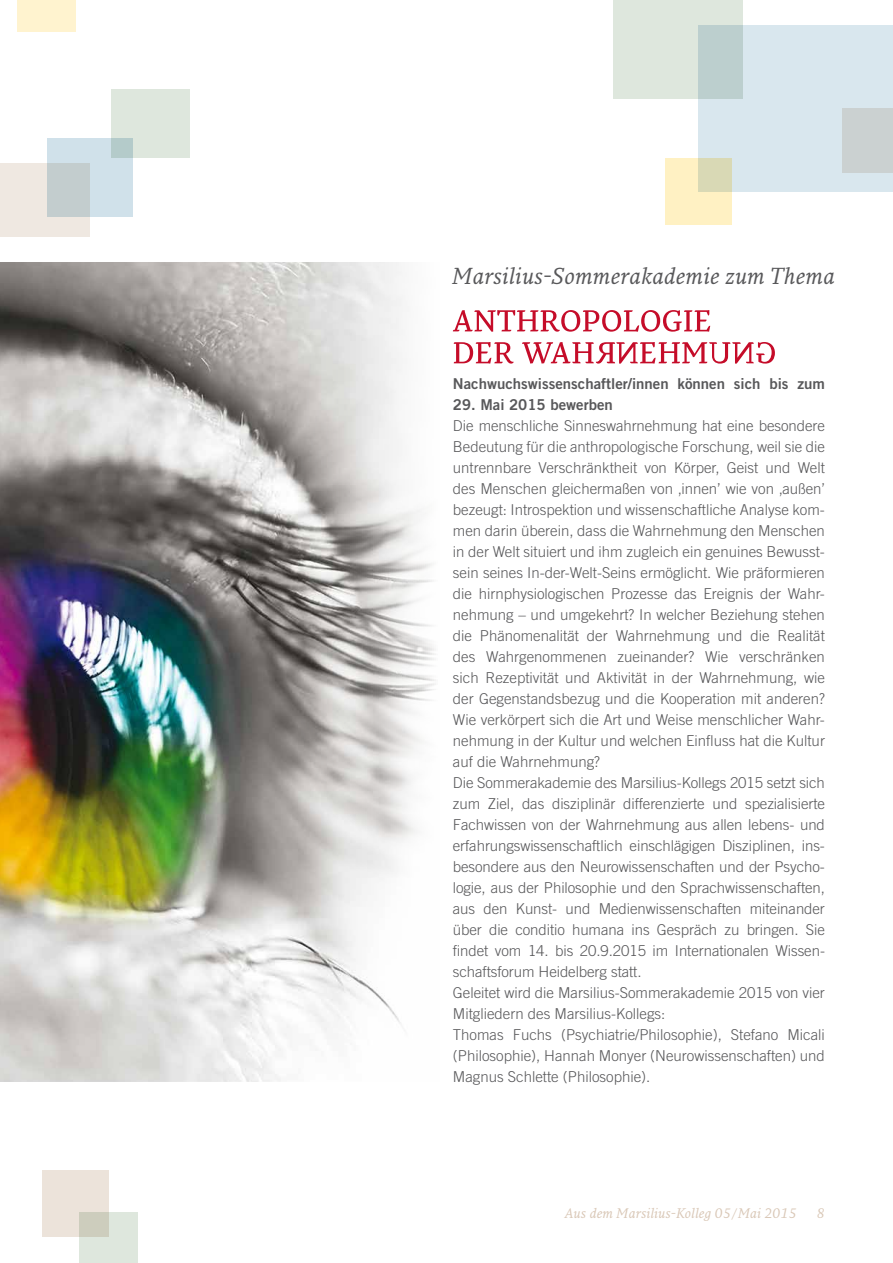
<style>
.page{position:relative;width:893px;height:1263px;background:#fff}
.page>*{position:absolute;margin:0;border:0;box-sizing:border-box;transform-origin:0 0}
.t1{font:italic 22.5px "Fresco Pro";color:#58585a}
.t2{font:300 15px/21px "Trade Gothic LT Pro";color:#58585a}
.t3{font:15px "Trade Gothic LT Pro Bd 2";color:#58585a}
.t4{font:italic 13.5px "Fresco Pro";color:#d9c7b6}
</style>
<div class="page">
<img style="left:0;top:262px;width:454px;height:820px">
<div style="left:698px;top:25px;width:195px;height:167px;background:#d9e7ee"></div>
<div style="left:842px;top:109px;width:51px;height:64px;background:#cbd1d1"></div>
<svg style="left:665px;top:159px;width:66px;height:66px;fill:#fff1c3"></svg>
<svg style="left:613px;top:0;width:130px;height:99px;fill:#dee7dd"></svg>
<div style="left:47px;top:138px;width:86px;height:78px;background:#d0e1ea"></div>
<svg style="left:0;top:163px;width:90px;height:73px;fill:#efe8e1"></svg>
<svg style="left:111px;top:89px;width:79px;height:69px;fill:#dee7dd"></svg>
<svg style="left:454px;top:342px;width:60px;height:22px"></svg>
<svg style="left:522px;top:342px;width:253px;height:22px"></svg>
<svg style="left:453px;top:310px;width:257px;height:22px"></svg>
<div style="left:42px;top:1170px;width:67px;height:66px;background:#ece3da"></div>
<svg style="left:80px;top:1212px;width:58px;height:51px;fill:#dee7dd"></svg>
<div style="left:17px;top:0;width:58px;height:31px;background:#fff3cf"></div>
<h1 class="t1" style="left:453px;top:261px;width:384px">Marsilius-Sommerakademie zum Thema</h1>
<p class="t3" style="left:453px;top:374px;width:374px">Nachwuchswissenschaftler/innen können sich bis zum</p>
<p class="t3" style="left:453px;top:395px;width:161px">29. Mai 2015 bewerben</p>
<p class="t2" style="left:453px;top:414px;width:374px">Die menschliche Sinneswahrnehmung hat eine besondere Bedeutung für die anthropologische Forschung, weil sie die untrennbare Verschränktheit von Körper, Geist und Welt des Menschen gleichermaßen von ‚innen’ wie von ‚außen’ bezeugt: Introspektion und wissenschaftliche Analyse kom&shy;men darin überein, dass die Wahrnehmung den Menschen in der Welt situiert und ihm zugleich ein genuines Bewusst&shy;sein seines In-der-Welt-Seins ermöglicht. Wie präformieren die hirnphysiologischen Prozesse das Ereignis der Wahr&shy;nehmung – und umgekehrt? In welcher Beziehung stehen die Phänomenalität der Wahrnehmung und die Realität des Wahrgenommenen zueinander? Wie verschränken sich Rezeptivität und Aktivität in der Wahrnehmung, wie der Gegenstandsbezug und die Kooperation mit anderen?<br>Wie verkörpert sich die Art und Weise menschlicher Wahr&shy;nehmung in der Kultur und welchen Einfluss hat die Kultur auf die Wahrnehmung?<br>Die Sommerakademie des Marsilius-Kollegs 2015 setzt sich zum Ziel, das disziplinär differenzierte und spezialisierte Fachwissen von der Wahrnehmung aus allen lebens- und erfahrungswissenschaftlich einschlägigen Disziplinen, ins&shy;besondere aus den Neurowissenschaften und der Psycho&shy;logie, aus der Philosophie und den Sprachwissenschaften, aus den Kunst- und Medienwissenschaften miteinander über die conditio humana ins Gespräch zu bringen. Sie findet vom 14. bis 20.9.2015 im Internationalen Wissen&shy;schaftsforum Heidelberg statt.<br>Geleitet wird die Marsilius-Sommerakademie 2015 von vier Mitgliedern des Marsilius-Kollegs:<br>Thomas Fuchs (Psychiatrie/Philosophie), Stefano Micali (Philosophie), Hannah Monyer (Neurowissenschaften) und Magnus Schlette (Philosophie).</p>
<p class="t4" style="left:565px;top:1205px;width:233px">Aus dem Marsilius-Kolleg 05/Mai 2015</p>
<p class="t4" style="left:817px;top:1205px;width:10px">8</p>
</div>
